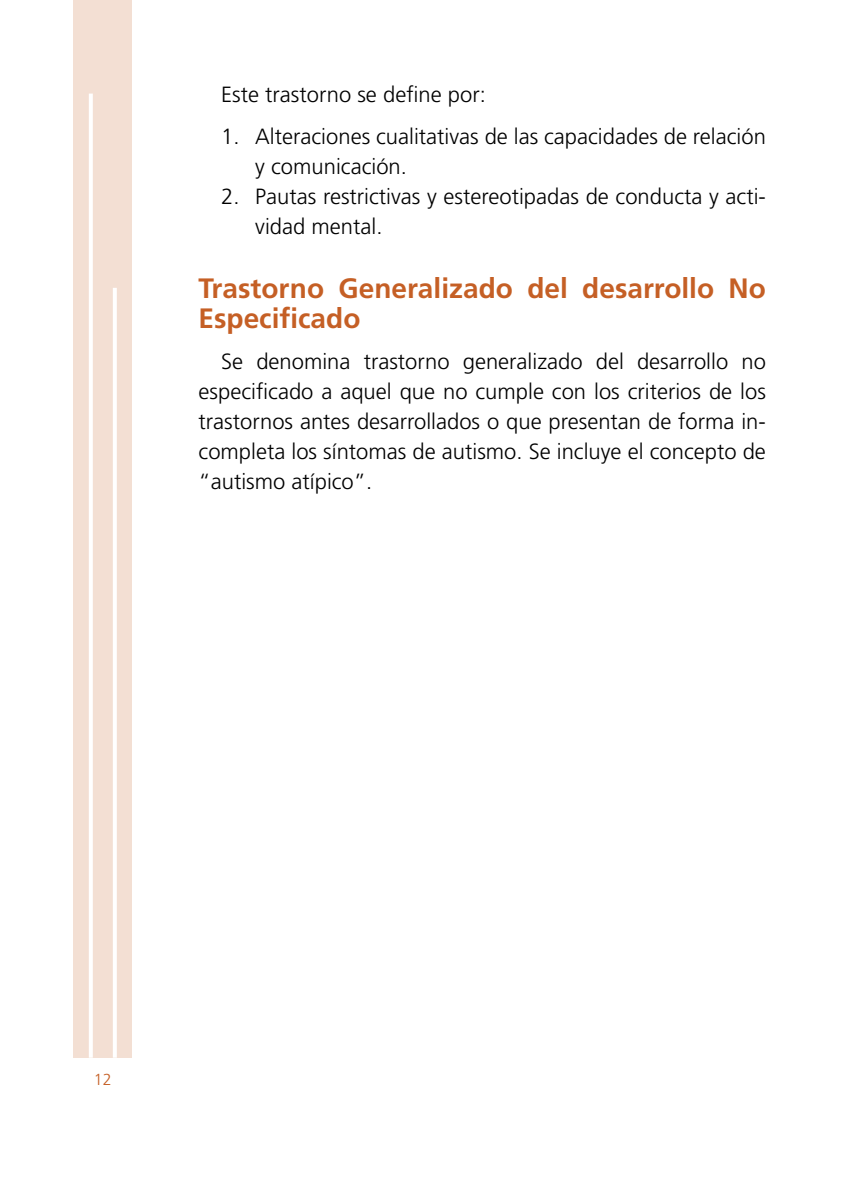
<style>
.page{position:relative;width:851px;height:1191px;background:#fff}
.page>*{position:absolute;margin:0;border:0;box-sizing:border-box;transform-origin:0 0}
.t1{font:700 28px/30px "Frutiger";color:#c55f25}
.t2{font:300 22px/30px "Frutiger";color:#000}
.t3{font:300 16px "Frutiger";color:#c55f25}
</style>
<div class="page">
<div style="left:74px;top:0;width:58px;height:1096px;background:#f3dfd3"></div>
<div style="left:66px;top:1057px;width:71px;height:46px;background:#fff"></div>
<hr style="left:89px;top:94px;width:4px;height:963px;background:#fff">
<hr style="left:113px;top:288px;width:4px;height:769px;background:#fff">
<p class="t2" style="left:221px;top:80px;width:266px">Este trastorno se define por:</p>
<p class="t2" style="left:255px;top:121px;width:512px;text-indent:-34px">1. Alteraciones cualitativas de las capacidades de relación y comunicación.</p>
<p class="t2" style="left:255px;top:181px;width:512px;text-indent:-34px">2. Pautas restrictivas y estereotipadas de conducta y acti&shy;vidad mental.</p>
<p class="t1" style="left:198px;top:273px;width:568px">Trastorno Generalizado del desarrollo No<br>Especificado</p>
<p class="t2" style="left:198px;top:346px;width:568px;text-align:justify;text-indent:23px">Se denomina trastorno generalizado del desarrollo no especificado a aquel que no cumple con los criterios de los trastornos antes desarrollados o que presentan de forma in&shy;completa los síntomas de autismo. Se incluye el concepto de “autismo atípico”.</p>
<p class="t3" style="left:94px;top:1070px;width:19px">12</p>
</div>
